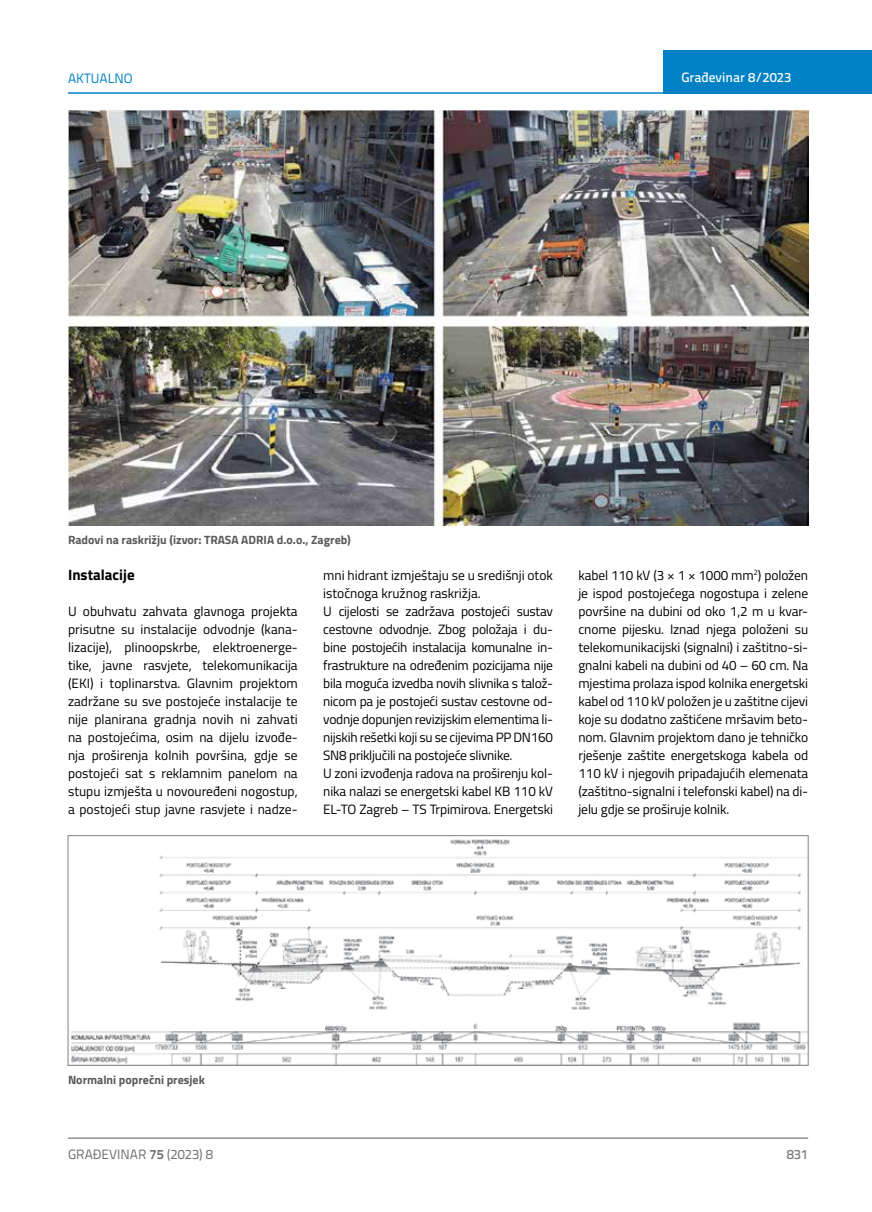
<style>
.page{position:relative;width:872px;height:1212px;background:#fff}
.page>*{position:absolute;margin:0;border:0;box-sizing:border-box;transform-origin:0 0}
.t1{font:700 15px "Titillium";color:#000}
.t2{font:13.5px/18px "Titillium";letter-spacing:-.02em;color:#000;text-align:justify}
.t3{font:13.5px "Titillium Text 22 L";color:#6d6e71}
.t4{font:500 13.5px "Titillium Text 22 L";color:#fff}
.t5{font:13.5px "Titillium Text 22 L";color:#0081c6}
.t6{font:500 13.5px "Titillium Text 22 L";color:#797a7d}
.t7{font:700 12px "Titillium";color:#58595b}
.s1{font-weight:700}
</style>
<div class="page">
<div style="left:663px;top:50px;width:209px;height:44px;background:#0081c6"></div>
<hr style="left:68px;top:92px;width:804px;height:2px;background:#0081c6">
<hr style="left:68px;top:1138px;width:740px;height:1px;background:#58595b">
<img style="left:68px;top:111px;width:740px;height:415px">
<img style="left:71px;top:839px;width:735px;height:225px">
<div style="left:68px;top:835px;width:740px;height:231px;border:1px solid #808285"></div>
<p class="t5" style="left:68px;top:68px;width:66px">AKTUALNO</p>
<p class="t4" style="left:681px;top:67px;width:111px">Građevinar 8/2023</p>
<p class="t7" style="left:68px;top:530px;width:284px">Radovi na raskrižju (izvor: TRASA ADRIA d.o.o., Zagreb)</p>
<p class="t1" style="left:68px;top:563px;width:68px">Instalacije</p>
<p class="t2" style="left:68px;top:602px;width:231px">U obuhvatu zahvata glavnoga projekta prisutne su instalacije odvodnje (kana&shy;lizacije), plinoopskrbe, elektroenerge&shy;tike, javne rasvjete, telekomunikacija (EKI) i toplinarstva. Glavnim projektom zadržane su sve postojeće instalacije te nije planirana gradnja novih ni zahvati na postojećima, osim na dijelu izvođe&shy;nja proširenja kolnih površina, gdje se postojeći sat s reklamnim panelom na stupu izmješta u novouređeni nogostup, a postojeći stup javne rasvjete i nadze-</p>
<p class="t2" style="left:323px;top:565px;width:231px;text-align:left">mni hidrant izmještaju se u središnji otok istočnoga kružnog raskrižja.<br>U cijelosti se zadržava postojeći sustav cestovne odvodnje. Zbog položaja i du&shy;bine postojećih instalacija komunalne in&shy;frastrukture na određenim pozicijama nije bila moguća izvedba novih slivnika s talož&shy;nicom pa je postojeći sustav cestovne od&shy;vodnje dopunjen revizijskim elementima li&shy;nijskih rešetki koji su se cijevima PP DN160<br>SN8 priključili na postojeće slivnike.<br>U zoni izvođenja radova na proširenju kol&shy;nika nalazi se energetski kabel KB 110 kV EL-TO Zagreb – TS Trpimirova. Energetski</p>
<p class="t2" style="left:578px;top:565px;width:231px">kabel 110 kV (3 × 1 × 1000 mm<sup>2</sup>) položen je ispod postojećega nogostupa i zelene površine na dubini od oko 1,2 m u kvar&shy;cnome pijesku. Iznad njega položeni su telekomunikacijski (signalni) i zaštitno-si&shy;gnalni kabeli na dubini od 40 – 60 cm. Na mjestima prolaza ispod kolnika energetski kabel od 110 kV položen je u zaštitne cijevi koje su dodatno zaštićene mršavim beto&shy;nom. Glavnim projektom dano je tehničko rješenje zaštite energetskoga kabela od 110 kV i njegovih pripadajućih elemenata (zaštitno-signalni i telefonski kabel) na di&shy;jelu gdje se proširuje kolnik.</p>
<p class="t7" style="left:68px;top:1071px;width:138px">Normalni poprečni presjek</p>
<p class="t3" style="left:68px;top:1144px;width:146px">GRAĐEVINAR <span class="s1">75</span> (2023) 8</p>
<p class="t6" style="left:786px;top:1144px;width:23px">831</p>
</div>
